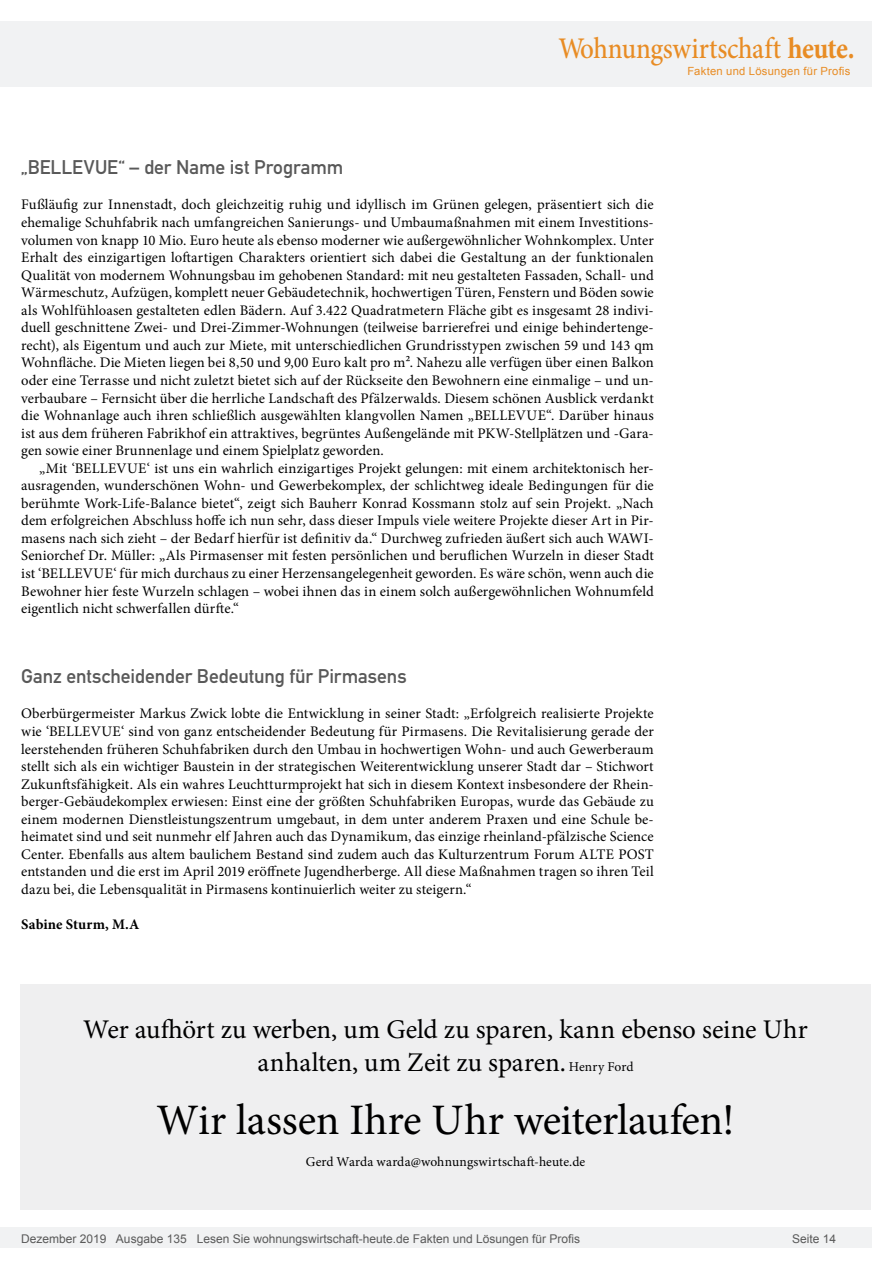
<style>
.page{position:relative;width:893px;height:1263px;background:#fff}
.page>*{position:absolute;margin:0;border:0;box-sizing:border-box;transform-origin:0 0}
.t1{font:43.5px "Minion Pro";letter-spacing:-.01em;color:#000}
.t2{font:500 30px "Minion Pro";letter-spacing:-.01em;color:#e88c24;scale:.9 1}
.t3{font:27px/32.4px "Minion Pro";letter-spacing:-.005em;color:#000;text-align:center}
.t4{font:19.5px "DIN Mittelschrift";letter-spacing:-.005em;color:#595959}
.t5{font:14.7px/17.5px "Minion Pro";color:#000;text-align:justify}
.t6{font:700 14.7px "Minion Pro";letter-spacing:.01em;color:#000}
.t7{font:13.5px "Minion Pro";letter-spacing:.01em;color:#000}
.t8{font:12px "Arial";color:#595959}
.t9{font:11.25px "Arial";letter-spacing:.025em;color:#e88c24}
.s1{font-weight:700}
.s2{font-size:13.5px}
</style>
<div class="page">
<div style="left:0;top:1227px;width:872px;height:20px;background:#f1f2f3"></div>
<div style="left:0;top:21px;width:872px;height:66px;background:#f1f2f3"></div>
<div style="left:20px;top:984px;width:851px;height:226px;background:#efeff0"></div>
<h2 class="t2" style="left:558px;top:28px;width:331px">Wohnungswirtschaft <span class="s1">heute.</span></h2>
<p class="t9" style="left:687px;top:63px;width:165px">Fakten und Lösungen für Profis</p>
<h3 class="t4" style="left:21px;top:156px;width:324px">„BELLEVUE“ – der Name ist Programm</h3>
<p class="t5" style="left:21px;top:196px;width:634px">Fußläufig zur Innenstadt, doch gleichzeitig ruhig und idyllisch im Grünen gelegen, präsentiert sich die ehemalige Schuhfabrik nach umfangreichen Sanierungs- und Umbaumaßnahmen mit einem Investitions&shy;volumen von knapp 10 Mio. Euro heute als ebenso moderner wie außergewöhnlicher Wohnkomplex. Unter Erhalt des einzigartigen loftartigen Charakters orientiert sich dabei die Gestaltung an der funktionalen Qualität von modernem Wohnungsbau im gehobenen Standard: mit neu gestalteten Fassaden, Schall- und Wärmeschutz, Aufzügen, komplett neuer Gebäudetechnik, hochwertigen Türen, Fenstern und Böden sowie als Wohlfühloasen gestalteten edlen Bädern. Auf 3.422 Quadratmetern Fläche gibt es insgesamt 28 indivi&shy;duell geschnittene Zwei- und Drei-Zimmer-Wohnungen (teilweise barrierefrei und einige behindertenge&shy;recht), als Eigentum und auch zur Miete, mit unterschiedlichen Grundrisstypen zwischen 59 und 143 qm Wohnfläche. Die Mieten liegen bei 8,50 und 9,00 Euro kalt pro m². Nahezu alle verfügen über einen Balkon oder eine Terrasse und nicht zuletzt bietet sich auf der Rückseite den Bewohnern eine einmalige – und un&shy;verbaubare – Fernsicht über die herrliche Landschaft des Pfälzerwalds. Diesem schönen Ausblick verdankt die Wohnanlage auch ihren schließlich ausgewählten klangvollen Namen „BELLEVUE“. Darüber hinaus ist aus dem früheren Fabrikhof ein attraktives, begrüntes Außengelände mit PKW-Stellplätzen und -Gara&shy;gen sowie einer Brunnenlage und einem Spielplatz geworden.</p>
<p class="t5" style="left:21px;top:459px;width:634px;text-indent:18px">„Mit ‘BELLEVUE‘ ist uns ein wahrlich einzigartiges Projekt gelungen: mit einem architektonisch her&shy;ausragenden, wunderschönen Wohn- und Gewerbekomplex, der schlichtweg ideale Bedingungen für die berühmte Work-Life-Balance bietet“, zeigt sich Bauherr Konrad Kossmann stolz auf sein Projekt. „Nach dem erfolgreichen Abschluss hoffe ich nun sehr, dass dieser Impuls viele weitere Projekte dieser Art in Pir&shy;masens nach sich zieht – der Bedarf hierfür ist definitiv da.“ Durchweg zufrieden äußert sich auch WAWI-Seniorchef Dr. Müller: „Als Pirmasenser mit festen persönlichen und beruflichen Wurzeln in dieser Stadt ist ‘BELLEVUE‘ für mich durchaus zu einer Herzensangelegenheit geworden. Es wäre schön, wenn auch die Bewohner hier feste Wurzeln schlagen – wobei ihnen das in einem solch außergewöhnlichen Wohnumfeld eigentlich nicht schwerfallen dürfte.“</p>
<h3 class="t4" style="left:21px;top:665px;width:387px">Ganz entscheidender Bedeutung für Pirmasens</h3>
<p class="t5" style="left:21px;top:705px;width:634px">Oberbürgermeister Markus Zwick lobte die Entwicklung in seiner Stadt: „Erfolgreich realisierte Projekte wie ‘BELLEVUE‘ sind von ganz entscheidender Bedeutung für Pirmasens. Die Revitalisierung gerade der leerstehenden früheren Schuhfabriken durch den Umbau in hochwertigen Wohn- und auch Gewerberaum stellt sich als ein wichtiger Baustein in der strategischen Weiterentwicklung unserer Stadt dar – Stichwort Zukunftsfähigkeit. Als ein wahres Leuchtturmprojekt hat sich in diesem Kontext insbesondere der Rhein&shy;berger-Gebäudekomplex erwiesen: Einst eine der größten Schuhfabriken Europas, wurde das Gebäude zu einem modernen Dienstleistungszentrum umgebaut, in dem unter anderem Praxen und eine Schule be&shy;heimatet sind und seit nunmehr elf Jahren auch das Dynamikum, das einzige rheinland-pfälzische Science Center. Ebenfalls aus altem baulichem Bestand sind zudem auch das Kulturzentrum Forum ALTE POST entstanden und die erst im April 2019 eröffnete Jugendherberge. All diese Maßnahmen tragen so ihren Teil dazu bei, die Lebensqualität in Pirmasens kontinuierlich weiter zu steigern.“</p>
<p class="t6" style="left:21px;top:914px;width:120px">Sabine Sturm, M.A</p>
<h3 class="t3" style="left:83px;top:1014px;width:726px">Wer aufhört zu werben, um Geld zu sparen, kann ebenso seine Uhr anhalten, um Zeit zu sparen. <span class="s2">Henry Ford</span></h3>
<h1 class="t1" style="left:156px;top:1091px;width:580px">Wir lassen Ihre Uhr weiterlaufen!</h1>
<p class="t7" style="left:306px;top:1153px;width:281px">Gerd Warda warda@wohnungswirtschaft-heute.de</p>
<p class="t8" style="left:21px;top:1230px;width:560px">Dezember 2019 Ausgabe 135 Lesen Sie wohnungswirtschaft-heute.de Fakten und Lösungen für Profis</p>
<p class="t8" style="left:792px;top:1231px;width:46px">Seite 14</p>
</div>
